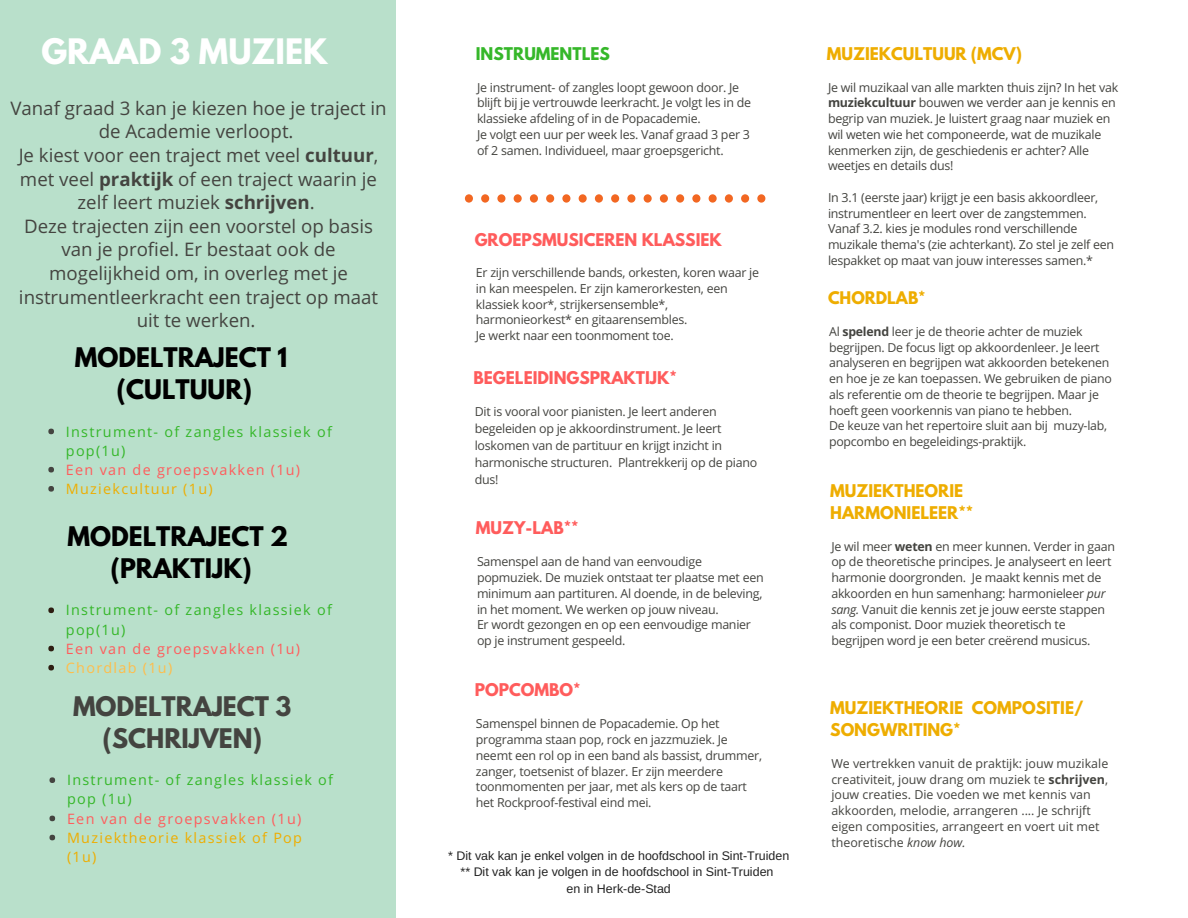
<style>
.page{position:relative;width:1188px;height:918px;background:#fff}
.page>*{position:absolute;margin:0;border:0;box-sizing:border-box;transform-origin:0 0}
.t1{font:700 31.2px "League Spartan";color:#fff}
.t2{font:700 24px/32.7px "League Spartan";color:#000;text-align:center}
.t3{font:700 24px/32.7px "League Spartan";color:#444440;text-align:center}
.t4{font:18.75px/23.7px "Open Sans";color:#444440;text-align:center}
.t5{font:700 15.6px/21.3px "League Spartan";color:#eead00}
.t6{font:700 15.6px "League Spartan";color:#ff5c5c}
.t7{font:700 15.6px "League Spartan";color:#35b729}
.t8{font:700 15.45px "League Spartan";color:#eead00}
.t9{font:14.4px/19.2px "Open Sans";letter-spacing:.09em;color:#35b729}
.t10{font:14.4px "Open Sans";letter-spacing:.09em;color:#ff5c5c}
.t11{font:14.4px/19.2px "Open Sans";letter-spacing:.09em;color:#eead00}
.t12{font:14.4px "Open Sans";letter-spacing:.09em;color:#ffbd4a}
.t13{font:12.45px/15.8px "Open Sans";letter-spacing:-.02em;color:#444440}
.t14{font:12.45px/15.8px "Open Sans";color:#444440}
.t15{font:12.45px/16.8px "Arimo";color:#222;text-align:center}
.t16{font:12.3px/15.8px "Open Sans";letter-spacing:-.02em;color:#444440}
.s1{font-weight:700}
.s2{font-style:italic}
</style>
<div class="page">
<div style="left:0;top:0;width:396px;height:918px;background:#b9e0cb"></div>
<svg style="left:50px;top:777px;width:5px;height:6px"></svg>
<svg style="left:50px;top:816px;width:5px;height:5px"></svg>
<svg style="left:50px;top:835px;width:5px;height:5px"></svg>
<svg style="left:48px;top:429px;width:6px;height:5px"></svg>
<svg style="left:48px;top:467px;width:6px;height:5px"></svg>
<svg style="left:48px;top:486px;width:6px;height:6px"></svg>
<svg style="left:48px;top:608px;width:6px;height:5px"></svg>
<svg style="left:48px;top:646px;width:6px;height:5px"></svg>
<svg style="left:48px;top:665px;width:6px;height:5px"></svg>
<div style="left:546px;top:194px;width:8px;height:8px;background:#f26722;border-radius:50%"></div>
<div style="left:562px;top:194px;width:8px;height:8px;background:#f26722;border-radius:50%"></div>
<div style="left:530px;top:194px;width:8px;height:8px;background:#f26722;border-radius:50%"></div>
<div style="left:595px;top:194px;width:8px;height:8px;background:#f26722;border-radius:50%"></div>
<svg style="left:465px;top:194px;width:8px;height:8px"></svg>
<div style="left:611px;top:194px;width:8px;height:8px;background:#f26722;border-radius:50%"></div>
<div style="left:481px;top:194px;width:8px;height:8px;background:#f26722;border-radius:50%"></div>
<div style="left:497px;top:194px;width:8px;height:8px;background:#f26722;border-radius:50%"></div>
<div style="left:514px;top:194px;width:8px;height:8px;background:#f26722;border-radius:50%"></div>
<div style="left:579px;top:194px;width:8px;height:8px;background:#f26722;border-radius:50%"></div>
<div style="left:709px;top:194px;width:8px;height:8px;background:#f26722;border-radius:50%"></div>
<div style="left:725px;top:194px;width:8px;height:8px;background:#f26722;border-radius:50%"></div>
<div style="left:741px;top:194px;width:8px;height:8px;background:#f26722;border-radius:50%"></div>
<div style="left:757px;top:194px;width:8px;height:8px;background:#f26722;border-radius:50%"></div>
<div style="left:692px;top:194px;width:8px;height:8px;background:#f26722;border-radius:50%"></div>
<div style="left:644px;top:194px;width:8px;height:8px;background:#f26722;border-radius:50%"></div>
<div style="left:660px;top:194px;width:8px;height:8px;background:#f26722;border-radius:50%"></div>
<div style="left:627px;top:194px;width:8px;height:8px;background:#f26722;border-radius:50%"></div>
<div style="left:676px;top:194px;width:8px;height:8px;background:#f26722;border-radius:50%"></div>
<h1 class="t1" style="left:42px;top:36px;width:288px">GRAAD 3 MUZIEK</h1>
<p class="t4" style="left:10px;top:96px;width:378px">Vanaf graad 3 kan je kiezen hoe je traject in de Academie verloopt.<br>Je kiest voor een traject met veel <span class="s1">cultuur</span>, met veel <span class="s1">praktijk</span> of een traject waarin je zelf leert muziek <span class="s1">schrijven</span>.<br>Deze trajecten zijn een voorstel op basis van je profiel. Er bestaat ook de mogelijkheid om, in overleg met je instrumentleerkracht een traject op maat uit te werken.</p>
<h2 class="t2" style="left:75px;top:344px;width:214px">MODELTRAJECT 1 (CULTUUR)</h2>
<p class="t9" style="left:66px;top:421px;width:268px">Instrument- of zangles klassiek of pop(1u)</p>
<p class="t10" style="left:66px;top:459px;width:236px">Een van de groepsvakken (1u)</p>
<p class="t11" style="left:66px;top:479px;width:148px">Muziekcultuur (1u)</p>
<h2 class="t2" style="left:68px;top:523px;width:222px">MODELTRAJECT 2 (PRAKTIJK)</h2>
<p class="t9" style="left:66px;top:600px;width:268px">Instrument- of zangles klassiek of pop(1u)</p>
<p class="t10" style="left:66px;top:638px;width:236px">Een van de groepsvakken (1u)</p>
<p class="t12" style="left:66px;top:657px;width:108px">Chordlab (1u)</p>
<h2 class="t3" style="left:73px;top:693px;width:220px">MODELTRAJECT 3 (SCHRIJVEN)</h2>
<p class="t9" style="left:67px;top:770px;width:268px">Instrument- of zangles klassiek of pop (1u)</p>
<p class="t10" style="left:67px;top:808px;width:236px">Een van de groepsvakken (1u)</p>
<p class="t11" style="left:67px;top:827px;width:237px">Muziektheorie klassiek of Pop (1u)</p>
<p class="t7" style="left:476px;top:46px;width:136px">INSTRUMENTLES</p>
<p class="t13" style="left:477px;top:79px;width:276px">Je instrument- of zangles loopt gewoon door. Je blijft bij je vertrouwde leerkracht. Je volgt les in de klassieke afdeling of in de Popacademie.<br>Je volgt een uur per week les. Vanaf graad 3 per 3 of 2 samen. Individueel, maar groepsgericht.</p>
<p class="t6" style="left:475px;top:232px;width:249px">GROEPSMUSICEREN KLASSIEK</p>
<p class="t13" style="left:476px;top:264px;width:285px">Er zijn verschillende bands, orkesten, koren waar je in kan meespelen. Er zijn kamerorkesten, een klassiek koor*, strijkersensemble*, harmonieorkest* en gitaarensembles.<br>Je werkt naar een toonmoment toe.</p>
<p class="t6" style="left:474px;top:370px;width:205px">BEGELEIDINGSPRAKTIJK*</p>
<p class="t13" style="left:475px;top:403px;width:284px;line-height:16.8px">Dit is vooral voor pianisten. Je leert anderen begeleiden op je akkoordinstrument. Je leert loskomen van de partituur en krijgt inzicht in harmonische structuren. Plantrekkerij op de piano dus!</p>
<p class="t6" style="left:476px;top:520px;width:105px">MUZY-LAB**</p>
<p class="t13" style="left:477px;top:554px;width:288px">Samenspel aan de hand van eenvoudige popmuziek. De muziek ontstaat ter plaatse met een minimum aan partituren. Al doende, in de beleving, in het moment. We werken op jouw niveau.<br>Er wordt gezongen en op een eenvoudige manier op je instrument gespeeld.</p>
<p class="t6" style="left:475px;top:682px;width:107px">POPCOMBO*</p>
<p class="t13" style="left:476px;top:716px;width:288px">Samenspel binnen de Popacademie. Op het programma staan pop, rock en jazzmuziek. Je neemt een rol op in een band als bassist, drummer, zanger, toetsenist of blazer. Er zijn meerdere toonmomenten per jaar, met als kers op de taart het Rockproof-festival eind mei.</p>
<p class="t15" style="left:448px;top:847px;width:343px">* Dit vak kan je enkel volgen in de hoofdschool in Sint-Truiden ** Dit vak kan je volgen in de hoofdschool in Sint-Truiden<br>en in Herk-de-Stad</p>
<p class="t5" style="left:827px;top:45px;width:197px">MUZIEKCULTUUR (MCV)</p>
<p class="t13" style="left:828px;top:79px;width:292px">Je wil muzikaal van alle markten thuis zijn? In het vak <span class="s1">muziekcultuur</span> bouwen we verder aan je kennis en begrip van muziek. Je luistert graag naar muziek en wil weten wie het componeerde, wat de muzikale kenmerken zijn, de geschiedenis er achter? Alle weetjes en details dus!</p>
<p class="t13" style="left:828px;top:189px;width:288px">In 3.1 (eerste jaar) krijgt je een basis akkoordleer, instrumentleer en leert over de zangstemmen.<br>Vanaf 3.2. kies je modules rond verschillende muzikale thema's (zie achterkant). Zo stel je zelf een lespakket op maat van jouw interesses samen.*</p>
<p class="t8" style="left:828px;top:290px;width:99px">CHORDLAB*</p>
<p class="t16" style="left:829px;top:323px;width:284px">Al <span class="s1">spelend</span> leer je de theorie achter de muziek begrijpen. De focus ligt op akkoordenleer. Je leert analyseren en begrijpen wat akkoorden betekenen en hoe je ze kan toepassen. We gebruiken de piano als referentie om de theorie te begrijpen. Maar je hoeft geen voorkennis van piano te hebben.<br>De keuze van het repertoire sluit aan bij muzy-lab, popcombo en begeleidings-praktijk.</p>
<p class="t5" style="left:830px;top:482px;width:145px">MUZIEKTHEORIE<br>HARMONIELEER**</p>
<p class="t13" style="left:831px;top:538px;width:285px">Je wil meer <span class="s1">weten</span> en meer kunnen. Verder in gaan op de theoretische principes. Je analyseert en leert harmonie doorgronden. Je maakt kennis met de akkoorden en hun samenhang: harmonieleer <span class="s2">pur sang.</span> Vanuit die kennis zet je jouw eerste stappen als componist. Door muziek theoretisch te begrijpen word je een beter creërend musicus.</p>
<p class="t5" style="left:830px;top:699px;width:255px">MUZIEKTHEORIE COMPOSITIE/<br>SONGWRITING*</p>
<p class="t14" style="left:831px;top:755px;width:278px">We vertrekken vanuit de praktijk: jouw muzikale creativiteit, jouw drang om muziek te <span class="s1">schrijven</span>, jouw creaties. Die voeden we met kennis van akkoorden, melodie, arrangeren .... Je schrijft eigen composities, arrangeert en voert uit met theoretische <span class="s2">know how.</span></p>
</div>
